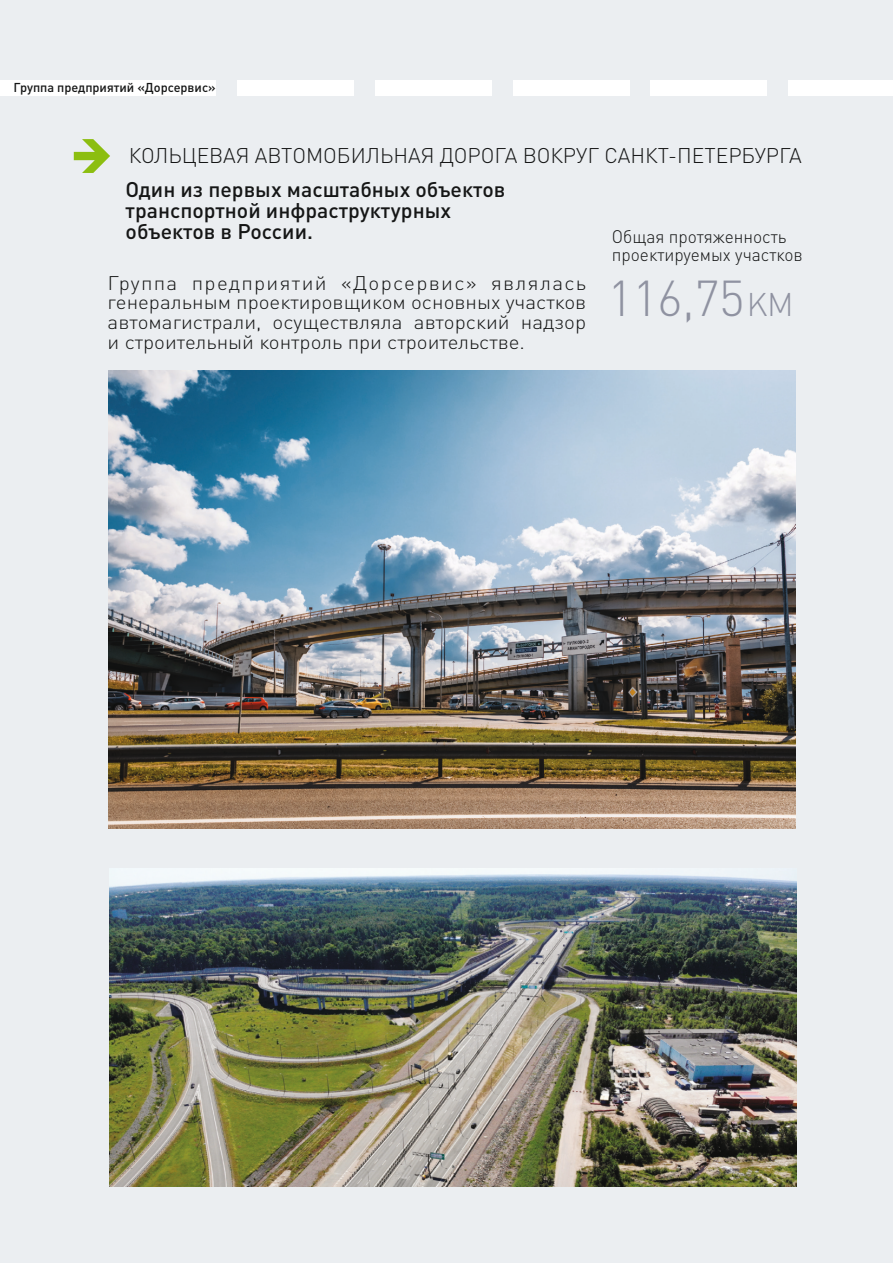
<style>
.page{position:relative;width:893px;height:1263px;background:#ebeef1}
.page>*{position:absolute;margin:0;border:0;box-sizing:border-box;transform-origin:0 0}
.t1{font:300 49.8px "DIN Cyr";color:#8f92a1}
.t2{font:500 21px/21.1px "DIN Pro";color:#151616}
.t3{font:300 21px "DIN Pro";color:#151616}
.t4{font:300 19.5px/19.6px "DIN Pro";color:#151616;text-align:justify;scale:1.06 1}
.t5{font:300 18px/18.1px "DIN Pro";color:#151616;scale:.96 1}
.t6{font:500 12.75px "DIN Pro";color:#151616}
.s1{font-size:32.4px}
</style>
<div class="page">
<img style="left:109px;top:371px;width:686px;height:458px">
<svg style="left:74px;top:139px;width:36px;height:34px"></svg>
<img style="left:110px;top:868px;width:687px;height:318px">
<div style="left:0;top:81px;width:216px;height:15px;background:#fff"></div>
<div style="left:375px;top:81px;width:117px;height:15px;background:#fff"></div>
<div style="left:513px;top:81px;width:116px;height:15px;background:#fff"></div>
<div style="left:651px;top:81px;width:116px;height:15px;background:#fff"></div>
<div style="left:237px;top:81px;width:117px;height:15px;background:#fff"></div>
<div style="left:789px;top:81px;width:104px;height:15px;background:#fff"></div>
<p class="t6" style="left:14px;top:83px;width:204px">Группа предприятий «Дорсервис»</p>
<p class="t3" style="left:129px;top:148px;width:675px">КОЛЬЦЕВАЯ АВТОМОБИЛЬНАЯ ДОРОГА ВОКРУГ САНКТ-ПЕТЕРБУРГА</p>
<p class="t2" style="left:126px;top:181px;width:381px">Один из первых масштабных объектов транспортной инфраструктурных объектов в России.</p>
<p class="t5" style="left:612px;top:230px;width:200px">Общая протяженность проектируемых участков</p>
<p class="t4" style="left:108px;top:275px;width:453px">Группа предприятий «Дорсервис» являлась генеральным проектировщиком основных участков автомагистрали, осуществляла авторский надзор и строительный контроль при строительстве.</p>
<h1 class="t1" style="left:608px;top:278px;width:187px">116,75<span class="s1">KM</span></h1>
</div>
